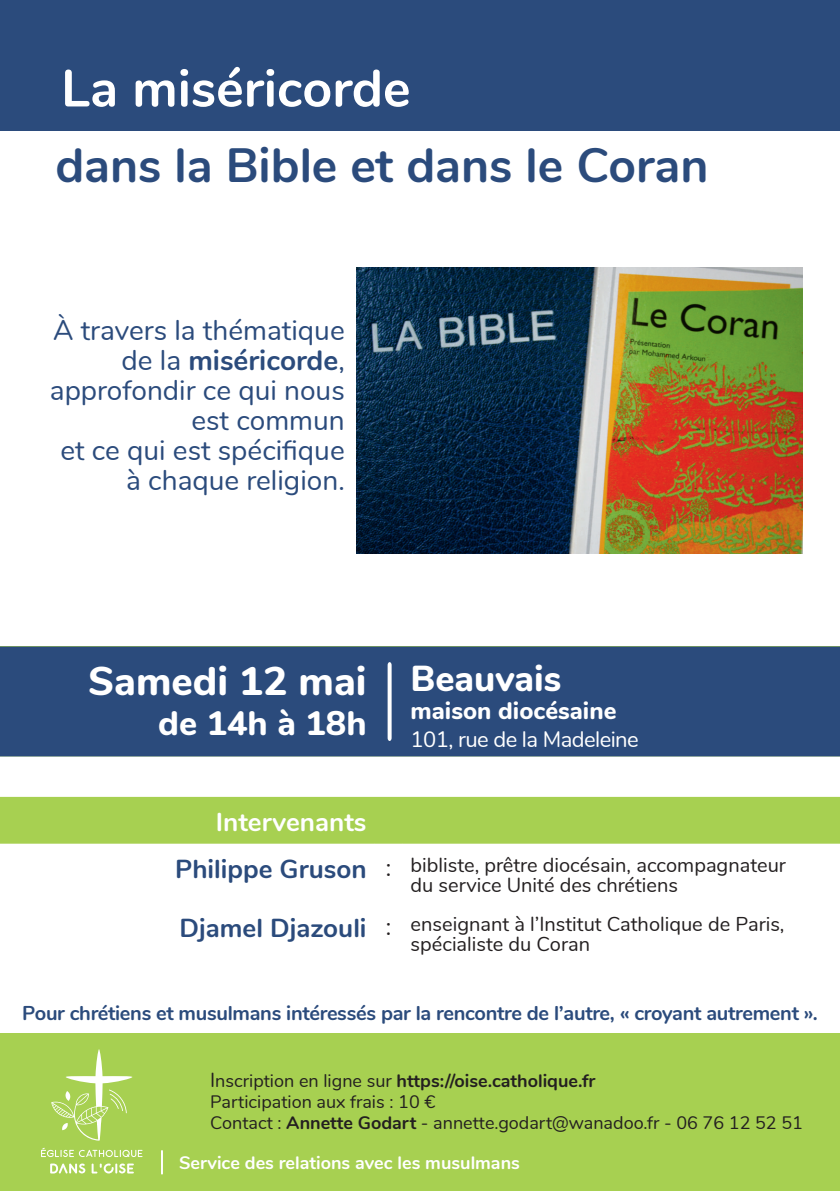
<style>
.page{position:relative;width:840px;height:1191px;background:#fff}
.page>*{position:absolute;margin:0;border:0;box-sizing:border-box;transform-origin:0 0}
.t1{font:700 52px "Nunito";color:#fff}
.t2{font:700 48px "Nunito";color:#2b4b7c}
.t3{font:800 40px "Nunito";color:#fff}
.t4{font:800 36px "Nunito";color:#fff}
.t5{font:800 34px "Nunito";color:#fff}
.t6{font:28px/30px "Nunito";color:#2b4b7c;text-align:right}
.t7{font:700 26px "Nunito";color:#2b4b7c}
.t8{font:700 26px "Nunito";color:#fff}
.t9{font:800 24px "Nunito";color:#fff}
.t10{font:24px "Nunito";color:#231f20}
.t11{font:22px "Nunito";letter-spacing:-.025em;color:#fff}
.t12{font:20px/20px "Nunito";color:#231f20}
.t13{font:700 20px "Nunito";letter-spacing:-.015em;color:#2b4b7c}
.t14{font:18px "Nunito";color:#231f20}
.t15{font:700 18px "Nunito";color:#231f20}
.t16{font:700 18px "Nunito";color:#fff}
.s1{font-weight:700}
.s2{font-weight:400;font-size:20px}
.s3{font-weight:400}
</style>
<div class="page">
<div style="left:0;top:0;width:839px;height:131px;background:#2b4b7c"></div>
<div style="left:0;top:1033px;width:839px;height:158px;background:#a7d051"></div>
<hr style="left:161px;top:1150px;width:2px;height:24px;background:#fff">
<svg style="left:41px;top:1147px;width:101px;height:10px"></svg>
<svg style="left:92px;top:1163px;width:42px;height:10px"></svg>
<svg style="left:50px;top:1163px;width:35px;height:10px"></svg>
<svg style="left:51px;top:1049px;width:81px;height:91px"></svg>
<div style="left:0;top:646px;width:839px;height:110px;background:#2b4b7c"></div>
<svg style="left:0;top:756px;width:839px;height:88px"></svg>
<div style="left:0;top:797px;width:839px;height:46px;background:#a7d051"></div>
<svg style="left:387px;top:662px;width:4px;height:79px"></svg>
<img style="left:356px;top:268px;width:446px;height:285px">
<p class="t1" style="left:61px;top:50px;width:351px">La miséricorde</p>
<p class="t2" style="left:55px;top:130px;width:654px">dans la Bible et dans le Coran</p>
<p class="t6" style="left:53px;top:314px;width:293px">À travers la thématique de la <span class="s1">miséricorde</span>,</p>
<p class="t6" style="left:50px;top:374px;width:296px">approfondir ce qui nous est commun<br>et ce qui est spécifique à chaque religion.</p>
<p class="t3" style="left:88px;top:651px;width:280px">Samedi 12 mai</p>
<p class="t5" style="left:158px;top:698px;width:210px">de 14h à 18h</p>
<p class="t4" style="left:410px;top:652px;width:152px">Beauvais</p>
<p class="t9" style="left:410px;top:693px;width:207px">maison diocésaine</p>
<p class="t11" style="left:410px;top:723px;width:230px">101, rue de la Madeleine</p>
<p class="t8" style="left:216px;top:803px;width:152px">Intervenants</p>
<p class="t7" style="left:175px;top:849px;width:193px">Philippe Gruson</p>
<p class="t10" style="left:385px;top:849px;width:7px">:</p>
<p class="t12" style="left:410px;top:853px;width:376px">bibliste, prêtre diocésain, accompagnateur du service Unité des chrétiens</p>
<p class="t7" style="left:179px;top:909px;width:188px">Djamel Djazouli</p>
<p class="t10" style="left:385px;top:909px;width:7px">:</p>
<p class="t12" style="left:410px;top:913px;width:375px">enseignant à l’Institut Catholique de Paris, spécialiste du Coran</p>
<p class="t13" style="left:22px;top:997px;width:796px">Pour chrétiens et musulmans intéressés par la rencontre de l’autre, « croyant autrement ».</p>
<p class="t15" style="left:210px;top:1067px;width:386px"><span class="s2">I</span><span class="s3">nscription en ligne sur</span> https://oise.catholique.fr</p>
<p class="t14" style="left:210px;top:1088px;width:226px">Participation aux frais : 10 €</p>
<p class="t14" style="left:210px;top:1109px;width:594px">Contact : <span class="s1">Annette Godart</span> - annette.godart@wanadoo.fr - 06 76 12 52 51</p>
<p class="t16" style="left:179px;top:1149px;width:342px">Service des relations avec les musulmans</p>
</div>
